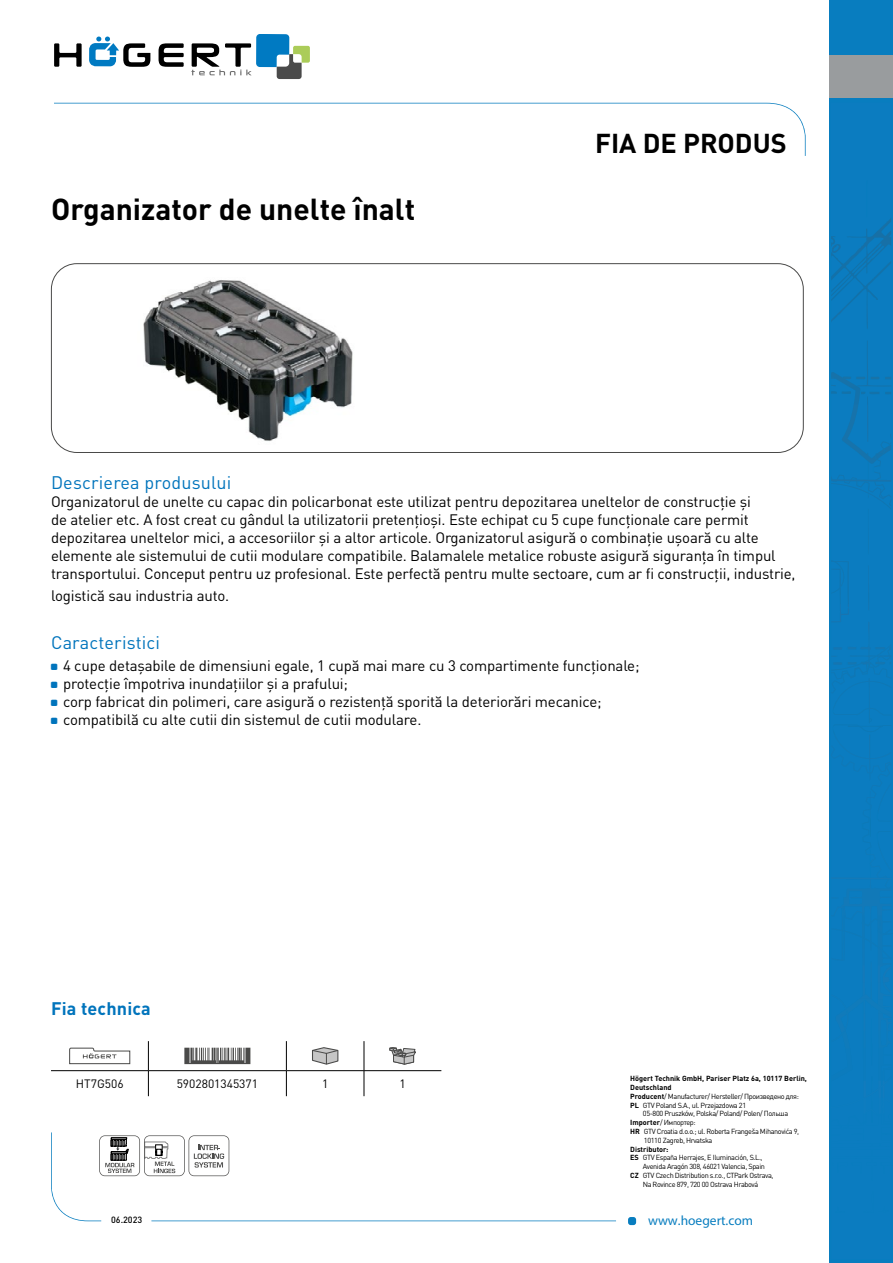
<style>
.page{position:relative;width:893px;height:1263px;background:#fff}
.page>*{position:absolute;margin:0;border:0;box-sizing:border-box;transform-origin:0 0}
.t1{font:700 30px "DIN Pro";color:#000}
.t2{font:700 27px "DIN Pro";color:#000}
.t3{font:18px "DIN Pro";letter-spacing:.01em;color:#0074bc}
.t4{font:700 18px "DIN Pro";letter-spacing:.01em;color:#0074bc}
.t5{font:15px/18px "DIN Pro";letter-spacing:-.01em;color:#000}
.t6{font:13.5px "Myriad Pro";color:#087dbf}
.t7{font:12px "DIN Pro";color:#000}
.t8{font:500 9px "DIN Pro";color:#000}
.t9{font:7.35px "DIN Pro";letter-spacing:-.05em;color:#000}
.t10{font:700 7.35px "DIN Pro";color:#000}
.s1{font-weight:700}
</style>
<div class="page">
<svg style="left:54px;top:43px;width:28px;height:24px"></svg>
<svg style="left:159px;top:43px;width:25px;height:24px"></svg>
<svg style="left:89px;top:37px;width:61px;height:30px"></svg>
<svg style="left:191px;top:34px;width:119px;height:45px"></svg>
<svg style="left:54px;top:103px;width:752px;height:53px"></svg>
<div style="left:628px;top:1217px;width:8px;height:8px;background:#087dbf;border-radius:3px"></div>
<svg style="left:51px;top:1132px;width:565px;height:89px"></svg>
<div style="left:830px;top:0;width:63px;height:1263px;background:#087dbf"></div>
<img style="left:831px;top:273px;width:50px;height:56px">
<img style="left:867px;top:222px;width:24px;height:44px">
<img style="left:831px;top:222px;width:56px;height:42px">
<svg style="left:831px;top:341px;width:60px;height:565px"></svg>
<img style="left:863px;top:906px;width:28px;height:76px">
<img style="left:831px;top:877px;width:60px;height:2px">
<img style="left:848px;top:647px;width:43px;height:3px">
<div style="left:830px;top:56px;width:63px;height:42px;background:#999c9e"></div>
<div style="left:51px;top:263px;width:753px;height:190px;border:1px solid #4a4a49;border-radius:26px"></div>
<img style="left:143px;top:280px;width:210px;height:161px">
<svg style="left:99px;top:1135px;width:130px;height:41px"></svg>
<hr style="left:51px;top:1070px;width:97px;height:1px;background:#000">
<hr style="left:148px;top:1070px;width:138px;height:1px;background:#000">
<svg style="left:148px;top:1041px;width:1px;height:55px"></svg>
<svg style="left:286px;top:1041px;width:1px;height:55px"></svg>
<hr style="left:364px;top:1070px;width:77px;height:1px;background:#000">
<svg style="left:364px;top:1041px;width:1px;height:55px"></svg>
<hr style="left:286px;top:1070px;width:78px;height:1px;background:#000">
<svg style="left:69px;top:1048px;width:61px;height:16px"></svg>
<svg style="left:184px;top:1048px;width:66px;height:16px"></svg>
<svg style="left:312px;top:1047px;width:26px;height:18px"></svg>
<svg style="left:389px;top:1047px;width:27px;height:17px"></svg>
<h1 class="t1" style="left:51px;top:184px;width:366px">Organizator de unelte înalt</h1>
<h2 class="t2" style="left:595px;top:121px;width:193px">FIA DE PRODUS</h2>
<p class="t3" style="left:51px;top:471px;width:182px">Descrierea produsului</p>
<p class="t5" style="left:51px;top:492px;width:746px">Organizatorul de unelte cu capac din policarbonat este utilizat pentru depozitarea uneltelor de construcție și<br>de atelier etc. A fost creat cu gândul la utilizatorii pretențioși. Este echipat cu 5 cupe funcționale care permit depozitarea uneltelor mici, a accesoriilor și a altor articole. Organizatorul asigură o combinație ușoară cu alte elemente ale sistemului de cutii modulare compatibile. Balamalele metalice robuste asigură siguranța în timpul transportului. Conceput pentru uz profesional. Este perfectă pentru multe sectoare, cum ar fi construcţii, industrie,</p>
<p class="t5" style="left:51px;top:586px;width:180px">logistică sau industria auto.</p>
<p class="t3" style="left:51px;top:630px;width:111px">Caracteristici</p>
<p class="t5" style="left:63px;top:656px;width:578px">4 cupe detașabile de dimensiuni egale, 1 cupă mai mare cu 3 compartimente funcționale; protecție împotriva inundațiilor și a prafului;<br>corp fabricat din polimeri, care asigură o rezistență sporită la deteriorări mecanice; compatibilă cu alte cutii din sistemul de cutii modulare.</p>
<p class="t4" style="left:51px;top:994px;width:101px">Fia technica</p>
<p class="t7" style="left:76px;top:1075px;width:49px">HT7G506</p>
<p class="t7" style="left:177px;top:1075px;width:83px">5902801345371</p>
<p class="t7" style="left:322px;top:1075px;width:8px">1</p>
<p class="t7" style="left:400px;top:1075px;width:8px">1</p>
<p class="t10" style="left:630px;top:1072px;width:178px">Högert Technik GmbH, Pariser Platz 6a, 10117 Berlin,</p>
<p class="t10" style="left:630px;top:1081px;width:43px">Deutschland</p>
<p class="t9" style="left:630px;top:1091px;width:170px"><span class="s1">Producent</span>/ Manufacturer/ Hersteller/ Произведено для:</p>
<p class="t9" style="left:630px;top:1100px;width:117px"><span class="s1">PL</span> GTV Poland S.A., ul. Przejazdowa 21</p>
<p class="t9" style="left:643px;top:1109px;width:147px">05-800 Pruszków, Polska/ Poland/ Polen/ Польша</p>
<p class="t9" style="left:630px;top:1117px;width:67px"><span class="s1">Importer</span>/ Импортер:</p>
<p class="t9" style="left:630px;top:1126px;width:171px"><span class="s1">HR</span> GTV Croatia d.o.o.; ul. Roberta Frangeša Mihanovića 9,</p>
<p class="t9" style="left:644px;top:1135px;width:70px">10110 Zagreb, Hrvatska</p>
<p class="t10" style="left:630px;top:1143px;width:40px">Distributor:</p>
<p class="t9" style="left:630px;top:1153px;width:134px"><span class="s1">ES</span> GTV España Herrajes, E Iluminación, S.L.,</p>
<p class="t9" style="left:643px;top:1161px;width:124px">Avenida Aragón 308, 46021 Valencia, Spain</p>
<p class="t9" style="left:630px;top:1170px;width:145px"><span class="s1">CZ</span> GTV Czech Distribution s.r.o., CTPark Ostrava,</p>
<p class="t9" style="left:643px;top:1179px;width:117px">Na Rovince 879, 720 00 Ostrava Hrabová</p>
<p class="t8" style="left:111px;top:1213px;width:33px">06.2023</p>
<p class="t6" style="left:648px;top:1212px;width:107px">www.hoegert.com</p>
</div>
